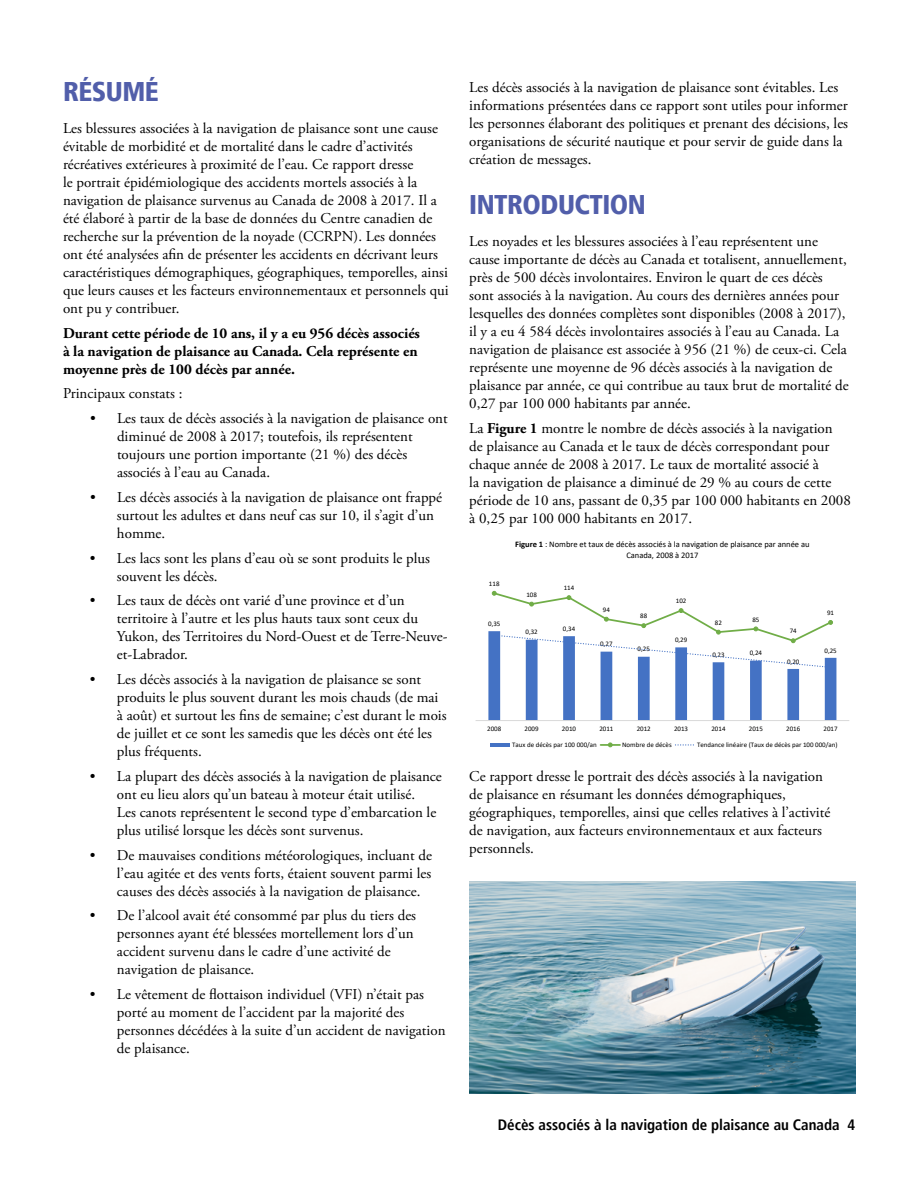
<style>
.page{position:relative;width:918px;height:1188px;background:#fff}
.page>*{position:absolute;margin:0;border:0;box-sizing:border-box;transform-origin:0 0}
.t1{font:900 condensed 27px "Frutiger LT Pro";letter-spacing:-.02em;color:#515eaa}
.t2{font:15px/18px "Adobe Garamond Pro";color:#000}
.t3{font:700 15px/18px "Adobe Garamond Pro";color:#000}
.t4{font:700 condensed 15px "Frutiger LT Pro";color:#000}
.t5{font:8.55px/10.4px "Calibri";color:#000;text-align:center}
.t6{font:6.9px "Calibri";color:#000}
.s1{font-weight:700}
</style>
<div class="page">
<img style="left:469px;top:882px;width:386px;height:212px">
<svg style="left:475px;top:590px;width:375px;height:158px"></svg>
<h1 class="t1" style="left:63px;top:76px;width:97px">RÉSUMÉ</h1>
<p class="t2" style="left:63px;top:120px;width:387px">Les blessures associées à la navigation de plaisance sont une cause évitable de morbidité et de mortalité dans le cadre d’activités récréatives extérieures à proximité de l’eau. Ce rapport dresse<br>le portrait épidémiologique des accidents mortels associés à la navigation de plaisance survenus au Canada de 2008 à 2017. Il a été élaboré à partir de la base de données du Centre canadien de recherche sur la prévention de la noyade (CCRPN). Les données ont été analysées afin de présenter les accidents en décrivant leurs caractéristiques démographiques, géographiques, temporelles, ainsi que leurs causes et les facteurs environnementaux et personnels qui ont pu y contribuer.</p>
<p class="t3" style="left:63px;top:324px;width:359px">Durant cette période de 10 ans, il y a eu 956 décès associés à la navigation de plaisance au Canada. Cela représente en moyenne près de 100 décès par année.</p>
<p class="t2" style="left:63px;top:385px;width:121px">Principaux constats :</p>
<p class="t2" style="left:117px;top:410px;width:332px;text-indent:-27px">• Les taux de décès associés à la navigation de plaisance ont diminué de 2008 à 2017; toutefois, ils représentent toujours une portion importante (21 %) des décès associés à l’eau au Canada.</p>
<p class="t2" style="left:117px;top:489px;width:327px;text-indent:-27px">• Les décès associés à la navigation de plaisance ont frappé surtout les adultes et dans neuf cas sur 10, il s’agit d’un homme.</p>
<p class="t2" style="left:117px;top:549px;width:315px;text-indent:-27px">• Les lacs sont les plans d’eau où se sont produits le plus souvent les décès.</p>
<p class="t2" style="left:117px;top:592px;width:332px;text-indent:-27px">• Les taux de décès ont varié d’une province et d’un territoire à l’autre et les plus hauts taux sont ceux du Yukon, des Territoires du Nord-Ouest et de Terre-Neuve&shy;et-Labrador.</p>
<p class="t2" style="left:117px;top:671px;width:331px;text-indent:-27px">• Les décès associés à la navigation de plaisance se sont produits le plus souvent durant les mois chauds (de mai à août) et surtout les fins de semaine; c’est durant le mois de juillet et ce sont les samedis que les décès ont été les plus fréquents.</p>
<p class="t2" style="left:117px;top:768px;width:326px;text-indent:-27px">• La plupart des décès associés à la navigation de plaisance ont eu lieu alors qu’un bateau à moteur était utilisé.<br>Les canots représentent le second type d’embarcation le plus utilisé lorsque les décès sont survenus.</p>
<p class="t2" style="left:117px;top:846px;width:317px;text-align:justify;text-indent:-27px">• De mauvaises conditions météorologiques, incluant de l’eau agitée et des vents forts, étaient souvent parmi les causes des décès associés à la navigation de plaisance.</p>
<p class="t2" style="left:117px;top:907px;width:301px;text-indent:-27px">• De l’alcool avait été consommé par plus du tiers des personnes ayant été blessées mortellement lors d’un accident survenu dans le cadre d’une activité de navigation de plaisance.</p>
<p class="t2" style="left:117px;top:986px;width:330px;text-indent:-27px">• Le vêtement de flottaison individuel (VFI) n’était pas porté au moment de l’accident par la majorité des personnes décédées à la suite d’un accident de navigation de plaisance.</p>
<p class="t2" style="left:469px;top:79px;width:380px">Les décès associés à la navigation de plaisance sont évitables. Les informations présentées dans ce rapport sont utiles pour informer les personnes élaborant des politiques et prenant des décisions, les organisations de sécurité nautique et pour servir de guide dans la création de messages.</p>
<h1 class="t1" style="left:469px;top:189px;width:178px">INTRODUCTION</h1>
<p class="t2" style="left:469px;top:233px;width:381px">Les noyades et les blessures associées à l’eau représentent une cause importante de décès au Canada et totalisent, annuellement, près de 500 décès involontaires. Environ le quart de ces décès sont associés à la navigation. Au cours des dernières années pour lesquelles des données complètes sont disponibles (2008 à 2017), il y a eu 4 584 décès involontaires associés à l’eau au Canada. La navigation de plaisance est associée à 956 (21 %) de ceux-ci. Cela représente une moyenne de 96 décès associés à la navigation de plaisance par année, ce qui contribue au taux brut de mortalité de 0,27 par 100 000 habitants par année.</p>
<p class="t2" style="left:469px;top:419px;width:383px">La <span class="s1">Figure 1</span> montre le nombre de décès associés à la navigation<br>de plaisance au Canada et le taux de décès correspondant pour chaque année de 2008 à 2017. Le taux de mortalité associé à<br>la navigation de plaisance a diminué de 29 % au cours de cette période de 10 ans, passant de 0,35 par 100 000 habitants en 2008 à 0,25 par 100 000 habitants en 2017.</p>
<p class="t6" style="left:489px;top:579px;width:12px">118</p>
<p class="t6" style="left:488px;top:619px;width:14px">0,35</p>
<p class="t5" style="left:515px;top:539px;width:296px"><span class="s1">Figure 1</span> : Nombre et taux de décès associés à la navigation de plaisance par année au<br>Canada, 2008 à 2017</p>
<p class="t6" style="left:526px;top:590px;width:12px">108</p>
<p class="t6" style="left:526px;top:627px;width:14px">0,32</p>
<p class="t6" style="left:564px;top:583px;width:12px">114</p>
<p class="t6" style="left:563px;top:624px;width:14px">0,34</p>
<p class="t6" style="left:603px;top:605px;width:9px">94</p>
<p class="t6" style="left:600px;top:639px;width:14px">0,27</p>
<p class="t6" style="left:640px;top:611px;width:9px">88</p>
<p class="t6" style="left:638px;top:644px;width:14px">0,25</p>
<p class="t6" style="left:676px;top:596px;width:12px">102</p>
<p class="t6" style="left:675px;top:635px;width:14px">0,29</p>
<p class="t6" style="left:715px;top:618px;width:9px">82</p>
<p class="t6" style="left:752px;top:614px;width:9px">85</p>
<p class="t6" style="left:712px;top:650px;width:14px">0,23</p>
<p class="t6" style="left:750px;top:648px;width:14px">0,24</p>
<p class="t6" style="left:790px;top:626px;width:9px">74</p>
<p class="t6" style="left:787px;top:657px;width:14px">0,20</p>
<p class="t6" style="left:827px;top:608px;width:9px">91</p>
<p class="t6" style="left:824px;top:645px;width:14px">0,25</p>
<p class="t6" style="left:487px;top:724px;width:16px">2008</p>
<p class="t6" style="left:525px;top:724px;width:16px">2009</p>
<p class="t6" style="left:562px;top:724px;width:16px">2010</p>
<p class="t6" style="left:599px;top:724px;width:16px">2011</p>
<p class="t6" style="left:637px;top:724px;width:16px">2012</p>
<p class="t6" style="left:674px;top:724px;width:16px">2013</p>
<p class="t6" style="left:711px;top:724px;width:16px">2014</p>
<p class="t6" style="left:749px;top:724px;width:16px">2015</p>
<p class="t6" style="left:786px;top:724px;width:16px">2016</p>
<p class="t6" style="left:824px;top:724px;width:16px">2017</p>
<p class="t6" style="left:512px;top:740px;width:86px">Taux de décès par 100 000/an</p>
<p class="t6" style="left:622px;top:740px;width:51px">Nombre de décès</p>
<p class="t6" style="left:697px;top:740px;width:142px">Tendance linéaire (Taux de décès par 100 000/an)</p>
<p class="t2" style="left:469px;top:768px;width:363px">Ce rapport dresse le portrait des décès associés à la navigation de plaisance en résumant les données démographiques, géographiques, temporelles, ainsi que celles relatives à l’activité de navigation, aux facteurs environnementaux et aux facteurs personnels.</p>
<p class="t4" style="left:498px;top:1115px;width:359px">Décès associés à la navigation de plaisance au Canada 4</p>
</div>
